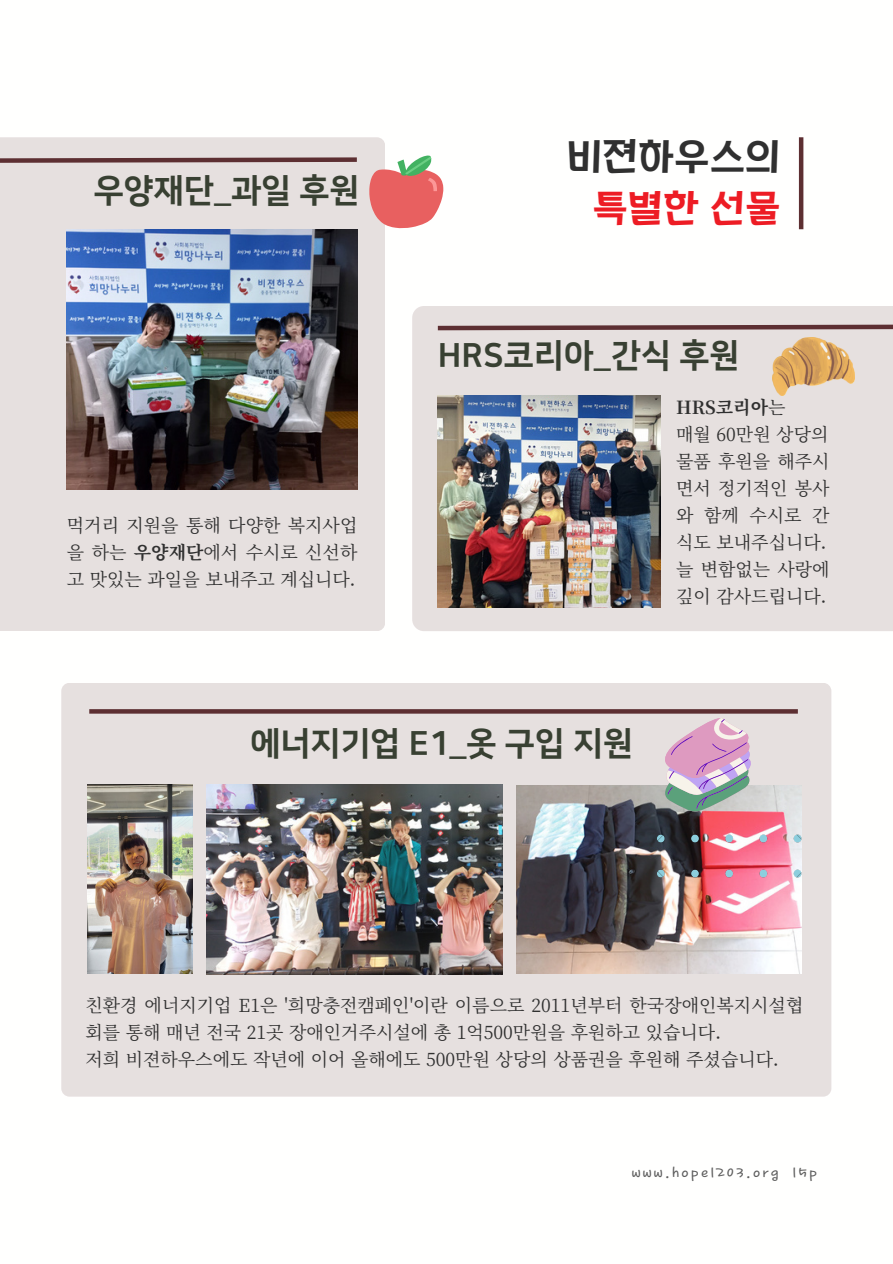
<style>
.page{position:relative;width:893px;height:1264px;background:#fff}
.page>*{position:absolute;margin:0;border:0;box-sizing:border-box;transform-origin:0 0}
.t1{font:37.5px "OT Hapchangdan R";color:#303030}
.t2{font:37.5px "OT Hapchangdan R";color:#ed1c24}
.t3{font:33px "Nanum Square EB";color:#384032}
.t4{font:18px/27px "Source Han Serif KR";color:#303030;text-align:justify}
.t5{font:700 18px "Source Han Serif KR";color:#303030}
.t6{font:16.5px "TDTD Letter From OTF";letter-spacing:.1em;color:#5d5d5d}
.s1{font-weight:700}
.s2{font-weight:400}
</style>
<div class="page">
<div style="left:61px;top:682px;width:770px;height:414px;background:#e6e0df;border-radius:8px"></div>
<div style="left:412px;top:306px;width:480px;height:325px;background:#e6e0df"></div>
<svg style="left:437px;top:324px;width:455px;height:7px"></svg>
<div style="left:0;top:137px;width:385px;height:494px;background:#e6e0df"></div>
<img style="left:438px;top:396px;width:222px;height:211px">
<div style="left:798px;top:137px;width:5px;height:92px;background:#5d2f32"></div>
<img style="left:67px;top:229px;width:290px;height:260px">
<svg style="left:0;top:157px;width:357px;height:6px;background:#7f5b5d"></svg>
<svg style="left:89px;top:709px;width:708px;height:4px;background:#623538"></svg>
<img style="left:206px;top:784px;width:296px;height:190px">
<img style="left:87px;top:784px;width:106px;height:189px">
<img style="left:516px;top:785px;width:285px;height:188px">
<img style="left:657px;top:833px;width:145px;height:45px">
<img style="left:772px;top:338px;width:82px;height:57px">
<svg style="left:660px;top:718px;width:92px;height:94px"></svg>
<svg style="left:369px;top:155px;width:74px;height:73px"></svg>
<p class="t3" style="left:94px;top:173px;width:267px">우양재단_과일 후원</p>
<p class="t4" style="left:67px;top:510px;width:292px">먹거리 지원을 통해 다양한 복지사업 을 하는 <span class="s1">우양재단</span>에서 수시로 신선하 고 맛있는 과일을 보내주고 계십니다.</p>
<p class="t1" style="left:567px;top:137px;width:215px">비젼하우스의</p>
<p class="t2" style="left:592px;top:189px;width:190px">특별한 선물</p>
<p class="t3" style="left:438px;top:338px;width:303px">HRS코리아_간식 후원</p>
<p class="t5" style="left:676px;top:393px;width:111px">HRS코리아<span class="s2">는</span></p>
<p class="t4" style="left:676px;top:419px;width:154px">매월 60만원 상당의</p>
<p class="t4" style="left:676px;top:446px;width:155px">물품 후원을 해주시 면서 정기적인 봉사 와 함께 수시로 간 식도 보내주십니다.</p>
<p class="t4" style="left:676px;top:554px;width:155px">늘 변함없는 사랑에 깊이 감사드립니다.</p>
<p class="t3" style="left:250px;top:726px;width:384px">에너지기업 E1_옷 구입 지원</p>
<p class="t4" style="left:85px;top:990px;width:719px">친환경 에너지기업 E1은 '희망충전캠페인'이란 이름으로 2011년부터 한국장애인복지시설협 회를 통해 매년 전국 21곳 장애인거주시설에 총 1억500만원을 후원하고 있습니다.</p>
<p class="t4" style="left:85px;top:1044px;width:691px">저희 비젼하우스에도 작년에 이어 올해에도 500만원 상당의 상품권을 후원해 주셨습니다.</p>
<p class="t6" style="left:631px;top:1163px;width:187px">www.hope1203.org 15p</p>
</div>
